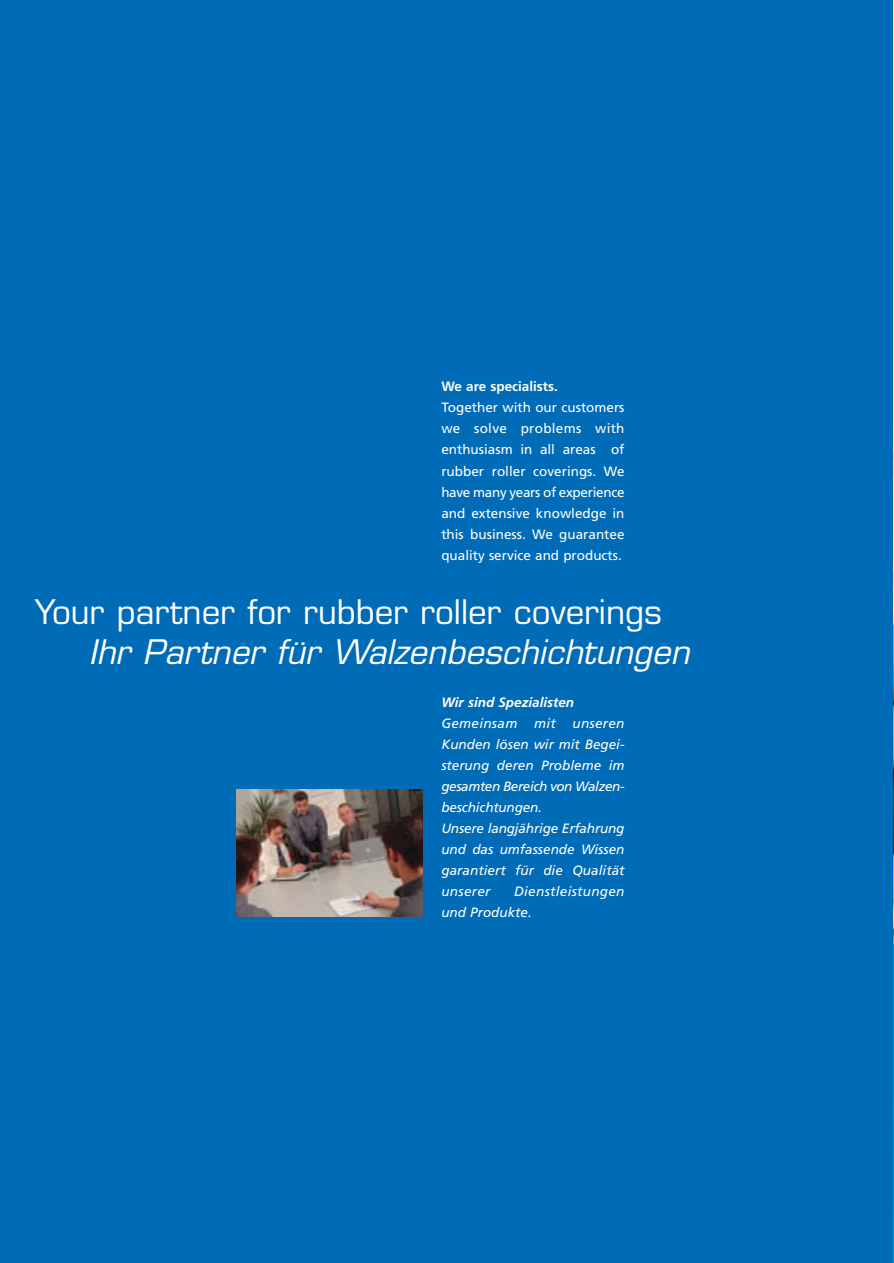
<style>
.page{position:relative;width:894px;height:1263px;background:#fff}
.page>*{position:absolute;margin:0;border:0;box-sizing:border-box;transform-origin:0 0}
.t1{font:33px "Eurostile";color:#fff}
.t2{font:italic 33px "Eurostile";color:#fff}
.t3{font:13.5px/21px "Frutiger";color:#fff;text-align:justify}
.t4{font:italic 13.5px/21px "Frutiger";color:#fff}
.t5{font:italic 13.5px/21px "Frutiger";letter-spacing:.02em;color:#fff}
.t6{font:italic 700 13.5px "Frutiger";color:#fff}
.t7{font:700 13.5px "Frutiger";color:#fff}
</style>
<div class="page">
<div style="left:0;top:0;width:892px;height:1263px;background:#006bb6"></div>
<img style="left:892px;top:0;width:1px;height:1263px">
<img style="left:236px;top:789px;width:186px;height:127px">
<img style="left:892px;top:561px;width:1px;height:382px">
<p class="t7" style="left:441px;top:381px;width:118px">We are specialists.</p>
<p class="t3" style="left:441px;top:398px;width:185px">Together with our customers we solve problems with enthusiasm in all areas of rubber roller coverings. We have many years of experience and extensive knowledge in this business. We guarantee quality service and products.</p>
<h1 class="t1" style="left:35px;top:599px;width:628px">Your partner for rubber roller coverings</h1>
<h1 class="t2" style="left:89px;top:639px;width:609px">Ihr Partner für Walzenbeschichtungen</h1>
<p class="t6" style="left:441px;top:696px;width:134px">Wir sind Spezialisten</p>
<p class="t4" style="left:441px;top:713px;width:185px">Gemeinsam mit unseren<br>Kunden lösen wir mit Begei&shy;sterung deren Probleme im gesamten Bereich von Walzen&shy;beschichtungen.<br>Unsere langjährige Erfahrung und das umfassende Wissen garantiert für die Qualität unserer</p>
<p class="t5" style="left:441px;top:881px;width:185px;text-indent:73px">Dienstleistungen und Produkte.</p>
</div>
